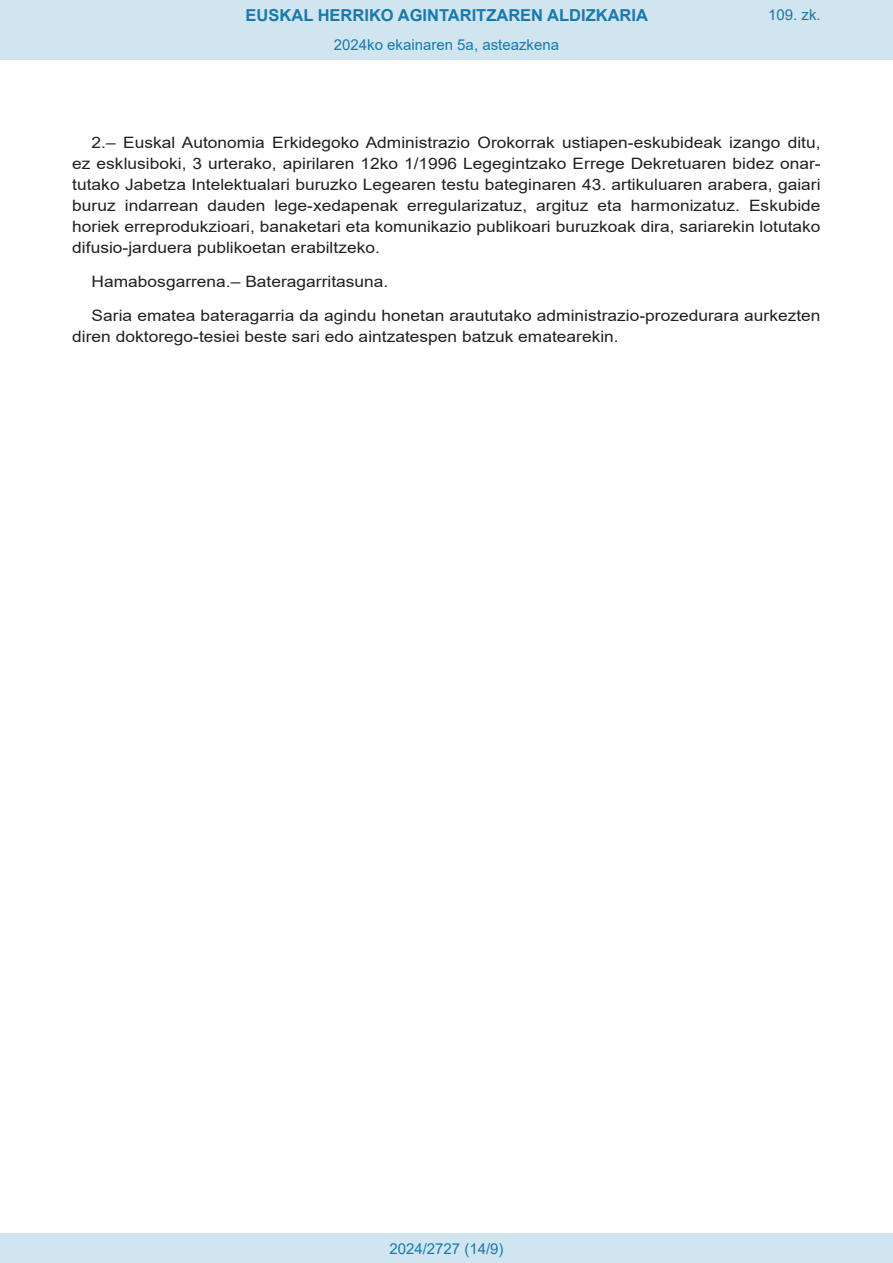
<style>
.page{position:relative;width:893px;height:1263px;background:#fff}
.page>*{position:absolute;margin:0;border:0;box-sizing:border-box;transform-origin:0 0}
.t1{font:700 16.5px "Arial";color:#1879ad}
.BOPVDetalle{font:15.6px/21px "Arial";color:#231f20;text-align:justify;scale:1.11 1}
.Paginacion_Centro{font:15px "Arial";color:#1879ad}
</style>
<div class="page">
<div style="left:0;top:0;width:893px;height:60px;background:#d0e5f0"></div>
<div style="left:0;top:1233px;width:893px;height:30px;background:#d0e5f0"></div>
<p class="t1" style="left:246px;top:3px;width:404px">EUSKAL HERRIKO AGINTARITZAREN ALDIZKARIA</p>
<p class="Paginacion_Centro" style="left:334px;top:35px;width:227px">2024ko ekainaren 5a, asteazkena</p>
<p class="Paginacion_Centro" style="left:768px;top:5px;width:54px">109. zk.</p>
<p class="BOPVDetalle" style="left:72px;top:132px;width:676px;text-indent:19px">2.– Euskal Autonomia Erkidegoko Administrazio Orokorrak ustiapen-eskubideak izango ditu, ez esklusiboki, 3 urterako, apirilaren 12ko 1/1996 Legegintzako Errege Dekretuaren bidez onar&shy;tutako Jabetza Intelektualari buruzko Legearen testu bateginaren 43. artikuluaren arabera, gaiari buruz indarrean dauden lege-xedapenak erregularizatuz, argituz eta harmonizatuz. Eskubide horiek erreprodukzioari, banaketari eta komunikazio publikoari buruzkoak dira, sariarekin lotutako difusio-jarduera publikoetan erabiltzeko.</p>
<p class="BOPVDetalle" style="left:92px;top:271px;width:269px">Hamabosgarrena.– Bateragarritasuna.</p>
<p class="BOPVDetalle" style="left:72px;top:305px;width:676px;text-indent:19px">Saria ematea bateragarria da agindu honetan araututako administrazio-prozedurara aurkezten diren doktorego-tesiei beste sari edo aintzatespen batzuk ematearekin.</p>
<p class="Paginacion_Centro" style="left:389px;top:1238px;width:116px">2024/2727 (14/9)</p>
</div>
